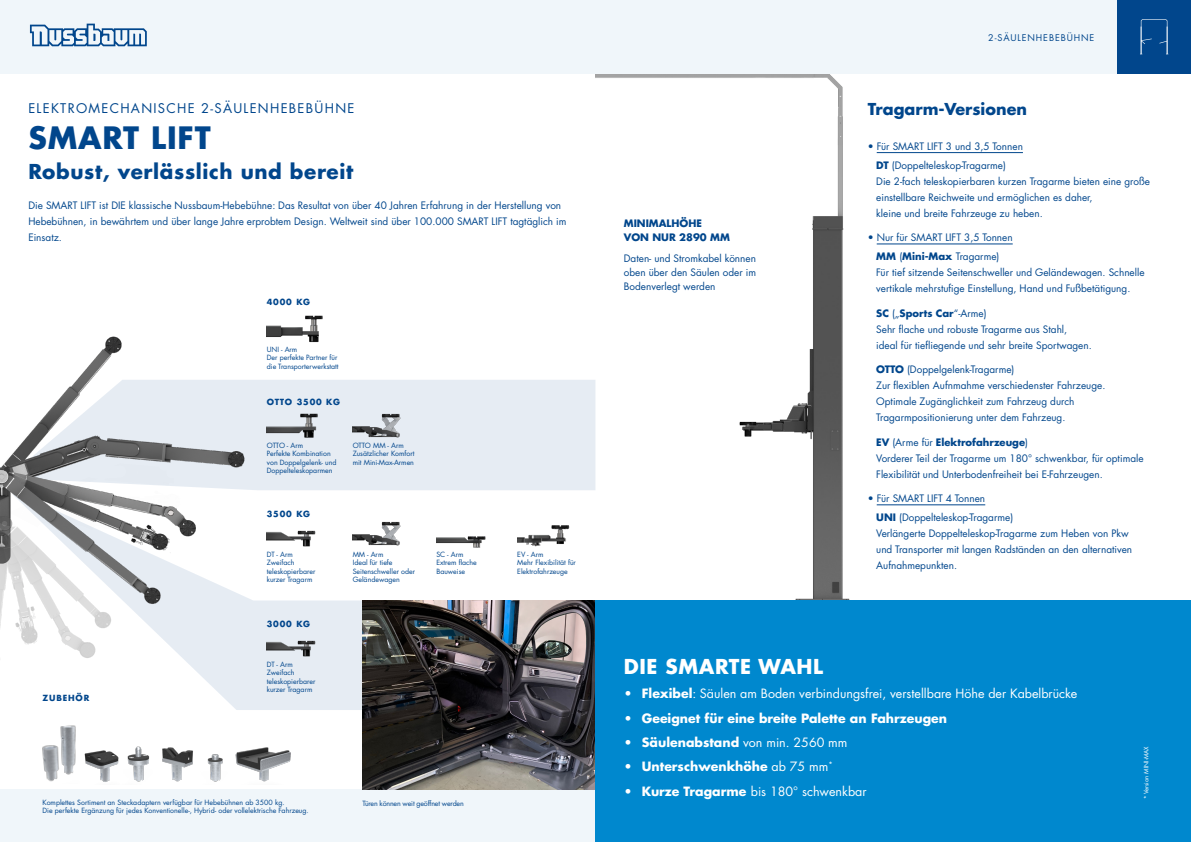
<style>
.page{position:relative;width:1191px;height:842px;background:#fff}
.page>*{position:absolute;margin:0;border:0;box-sizing:border-box;transform-origin:0 0}
.t1{font:700 30px "Futura LT Pro";letter-spacing:.03em;color:#01468c}
.t2{font:700 20px "Futura LT Pro";letter-spacing:.03em;color:#01468c}
.t3{font:700 20px "Futura LT Pro";letter-spacing:.03em;color:#fff}
.t4{font:700 16px "Futura LT Pro";color:#01468c}
.t5{font:13px "Futura LT Pro";letter-spacing:.1em;color:#01468c}
.t6{font:12.5px "Futura LT Pro";color:#fff}
.t7{font:700 12.5px "Futura LT Pro";color:#fff}
.t8{font:10px/16px "Futura LT Pro";color:#01468c}
.t9{font:700 10px/14px "Futura LT Pro";color:#01468c}
.t10{font:9px "Futura LT Pro";letter-spacing:.1em;color:#01468c}
.t11{font:700 8.2px "Futura LT Pro";letter-spacing:.1em;color:#01468c}
.légendes{font:7px/8.4px "Futura LT Pro";color:#01468c}
.légendes-2{font:7px "Futura LT Pro";letter-spacing:-.02em;color:#01468c}
.t12{font:6px "Futura LT Pro";color:#fff}
.s1{font-weight:700}
.s2{font-weight:400}
</style>
<div class="page">
<svg style="left:251px;top:531px;width:111px;height:179px;fill:#e6ecf3"></svg>
<div style="left:251px;top:380px;width:344px;height:110px;background:#e6ecf3"></div>
<img style="left:595px;top:74px;width:255px;height:526px">
<img style="left:267px;top:315px;width:56px;height:28px">
<img style="left:267px;top:392px;width:68px;height:55px">
<img style="left:353px;top:397px;width:65px;height:55px">
<img style="left:267px;top:614px;width:68px;height:55px">
<div style="left:0;top:789px;width:743px;height:53px;background:#f0f6fa"></div>
<img style="left:0;top:336px;width:251px;height:422px">
<img style="left:362px;top:600px;width:233px;height:190px">
<img style="left:81px;top:741px;width:115px;height:41px">
<img style="left:236px;top:741px;width:55px;height:41px">
<img style="left:196px;top:741px;width:40px;height:41px">
<img style="left:43px;top:721px;width:36px;height:61px">
<div style="left:1117px;top:0;width:74px;height:74px;background:#01468c"></div>
<div style="left:0;top:0;width:595px;height:74px;background:#f0f6fa"></div>
<svg style="left:1140px;top:19px;width:28px;height:35px"></svg>
<svg style="left:30px;top:24px;width:117px;height:22px"></svg>
<div style="left:595px;top:0;width:522px;height:74px;background:#f0f6fa"></div>
<img style="left:353px;top:521px;width:48px;height:39px">
<img style="left:436px;top:536px;width:50px;height:12px">
<img style="left:267px;top:530px;width:68px;height:30px">
<img style="left:517px;top:525px;width:53px;height:22px">
<div style="left:595px;top:600px;width:596px;height:242px;background:#0088ce"></div>
<hr style="left:876px;top:152px;width:147px;height:1px;background:#01468c">
<hr style="left:876px;top:244px;width:136px;height:1px;background:#01468c">
<hr style="left:876px;top:505px;width:109px;height:1px;background:#01468c">
<p class="t5" style="left:28px;top:99px;width:327px">ELEKTROMECHANISCHE 2-SÄULENHEBEBÜHNE</p>
<p class="t1" style="left:28px;top:115px;width:184px">SMART LIFT</p>
<p class="t2" style="left:28px;top:156px;width:326px">Robust, verlässlich und bereit</p>
<p class="t8" style="left:28px;top:198px;width:540px">Die SMART LIFT ist DIE klassische Nussbaum-Hebebühne: Das Resultat von über 40 Jahren Erfahrung in der Herstellung von<br>Hebebühnen, in bewährtem und über lange Jahre erprobtem Design. Weltweit sind über 100.000 SMART LIFT tagtäglich im<br>Einsatz.</p>
<p class="t11" style="left:267px;top:296px;width:45px">4000 KG</p>
<p class="légendes" style="left:267px;top:345px;width:32px">UNI - Arm</p>
<p class="légendes" style="left:267px;top:354px;width:73px">Der perfekte Partner für die Transporterwerkstatt</p>
<p class="t11" style="left:43px;top:691px;width:48px">ZUBEHÖR</p>
<p class="t11" style="left:267px;top:396px;width:75px">OTTO 3500 KG</p>
<p class="légendes" style="left:267px;top:441px;width:38px">OTTO - Arm</p>
<p class="légendes" style="left:267px;top:449px;width:71px">Perfekte Kombination von Doppelgelenk- und<br>Doppelteleskoparmen</p>
<p class="t11" style="left:267px;top:508px;width:45px">3500 KG</p>
<p class="légendes" style="left:267px;top:550px;width:28px">DT - Arm</p>
<p class="légendes" style="left:267px;top:558px;width:50px">Zweifach teleskopierbarer kurzer Tragarm</p>
<p class="t11" style="left:267px;top:618px;width:45px">3000 KG</p>
<p class="légendes" style="left:267px;top:660px;width:28px">DT - Arm</p>
<p class="légendes" style="left:267px;top:668px;width:50px">Zweifach teleskopierbarer kurzer Tragarm</p>
<p class="légendes" style="left:353px;top:441px;width:53px">OTTO MM - Arm</p>
<p class="légendes" style="left:353px;top:449px;width:63px">Zusätzlicher Komfort mit Mini-Max-Armen</p>
<p class="légendes" style="left:353px;top:550px;width:32px">MM - Arm</p>
<p class="légendes" style="left:353px;top:558px;width:64px">Ideal für tiefe<br>Seitenschweller oder<br>Geländewagen</p>
<p class="légendes" style="left:436px;top:550px;width:29px">SC - Arm</p>
<p class="légendes" style="left:436px;top:558px;width:42px">Extrem flache<br>Bauweise</p>
<p class="légendes" style="left:43px;top:798px;width:268px">Komplettes Sortiment an Steckadaptern verfügbar für Hebebühnen ab 3500 kg.<br>Die perfekte Ergänzung für jedes Konventionelle-, Hybrid- oder vollelektrische Fahrzeug.</p>
<p class="légendes-2" style="left:362px;top:798px;width:103px">Türen können weit geöffnet werden</p>
<p class="légendes" style="left:517px;top:550px;width:28px">EV - Arm</p>
<p class="légendes" style="left:517px;top:558px;width:60px">Mehr Flexibilität für<br>Elektrofahrzeuge</p>
<p class="t9" style="left:624px;top:215px;width:107px">MINIMALHÖHE<br>VON NUR 2890 MM</p>
<p class="t8" style="left:624px;top:251px;width:134px;line-height:14px;text-align:justify">Daten- und Stromkabel können oben über den Säulen oder im Bodenverlegt werden</p>
<p class="t10" style="left:988px;top:31px;width:108px">2-SÄULENHEBEBÜHNE</p>
<p class="t4" style="left:867px;top:97px;width:161px">Tragarm-Versionen</p>
<p class="t8" style="left:867px;top:138px;width:157px">• Für SMART LIFT 3 und 3,5 Tonnen</p>
<p class="t8" style="left:876px;top:157px;width:275px"><span class="s1">DT</span> (Doppelteleskop-Tragarme)<br>Die 2-fach teleskopierbaren kurzen Tragarme bieten eine große einstellbare Reichweite und ermöglichen es daher,<br>kleine und breite Fahrzeuge zu heben.</p>
<p class="t8" style="left:867px;top:230px;width:146px">• Nur für SMART LIFT 3,5 Tonnen</p>
<p class="t8" style="left:876px;top:248px;width:270px"><span class="s1">MM</span> (<span class="s1">Mini-Max</span> Tragarme)<br>Für tief sitzende Seitenschweller und Geländewagen. Schnelle vertikale mehrstufige Einstellung, Hand und Fußbetätigung.</p>
<p class="t8" style="left:876px;top:305px;width:217px"><span class="s1">SC</span> („<span class="s1">Sports Car</span>“-Arme)<br>Sehr flache und robuste Tragarme aus Stahl,<br>ideal für tiefliegende und sehr breite Sportwagen.</p>
<p class="t8" style="left:876px;top:361px;width:231px"><span class="s1">OTTO</span> (Doppelgelenk-Tragarme)<br>Zur flexiblen Aufnmahme verschiedenster Fahrzeuge.<br>Optimale Zugänglichkeit zum Fahrzeug durch Tragarmpositionierung unter dem Fahrzeug.</p>
<p class="t8" style="left:876px;top:434px;width:269px"><span class="s1">EV</span> (Arme für <span class="s1">Elektrofahrzeuge</span>)<br>Vorderer Teil der Tragarme um 180° schwenkbar, für optimale<br>Flexibilität und Unterbodenfreiheit bei E-Fahrzeugen.</p>
<p class="t8" style="left:867px;top:490px;width:119px">• Für SMART LIFT 4 Tonnen</p>
<p class="t8" style="left:876px;top:509px;width:257px"><span class="s1">UNI</span> (Doppelteleskop-Tragarme)<br>Verlängerte Doppelteleskop-Tragarme zum Heben von Pkw und Transporter mit langen Radständen an den alternativen Aufnahmepunkten.</p>
<p class="t3" style="left:624px;top:651px;width:201px">DIE SMARTE WAHL</p>
<p class="t6" style="left:624px;top:685px;width:455px"><span class="s1">• Flexibel</span>: Säulen am Boden verbindungsfrei, verstellbare Höhe der Kabelbrücke</p>
<p class="t7" style="left:624px;top:708px;width:325px">• Geeignet für eine breite Palette an Fahrzeugen</p>
<p class="t7" style="left:624px;top:733px;width:225px">• Säulenabstand <span class="s2">von min. 2560 mm</span></p>
<p class="t7" style="left:624px;top:757px;width:210px">• Unterschwenkhöhe <span class="s2">ab 75 mm</span><sup>*</sup></p>
<p class="t6" style="left:624px;top:782px;width:244px"><span class="s1">• Kurze Tragarme</span> bis 180° schwenkbar</p>
<p class="t12" style="left:1142px;top:799px;width:55px;rotate:-90deg">* Version MINI-MAX</p>
</div>
